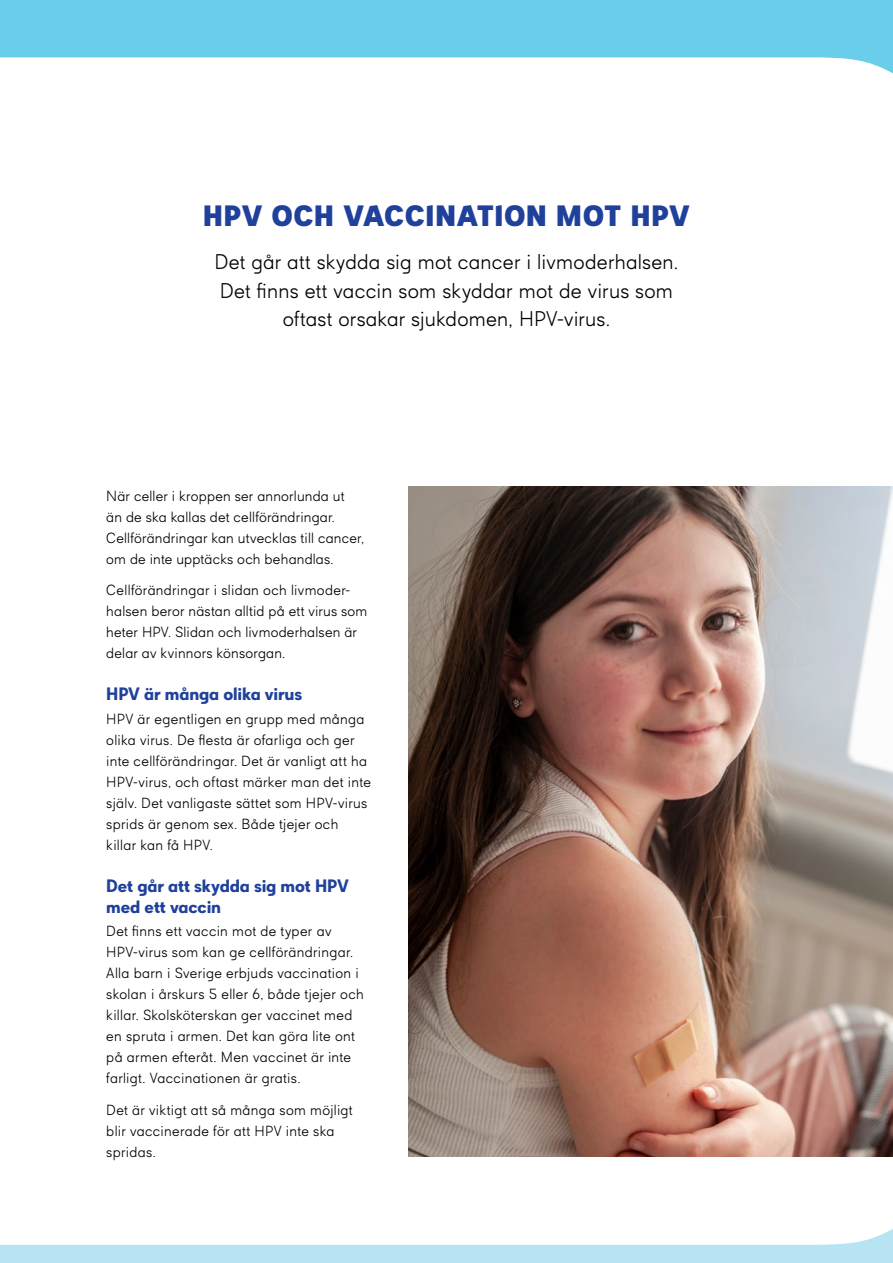
<style>
.page{position:relative;width:893px;height:1263px;background:#fff}
.page>*{position:absolute;margin:0;border:0;box-sizing:border-box;transform-origin:0 0}
.Övningar___rubrik{font:800 27px "Cancerfonden Sans";letter-spacing:.03em;color:#20419b}
.Ingress{font:300 19.5px/28.5px "Cancerfonden Sans";letter-spacing:.01em;color:#000;text-align:center}
.Underrubrik{font:700 16.5px/21px "Cancerfonden Sans";letter-spacing:-.01em;color:#20419b}
.Bröd{font:300 13.5px/21px "Cancerfonden Sans";letter-spacing:.02em;color:#000}
</style>
<div class="page">
<img style="left:408px;top:486px;width:485px;height:671px">
<svg style="left:0;top:0;width:893px;height:73px;fill:#6acdea"></svg>
<svg style="left:0;top:1229px;width:893px;height:34px"></svg>
<p class="Övningar___rubrik" style="left:203px;top:198px;width:488px">HPV OCH VACCINATION MOT HPV</p>
<p class="Ingress" style="left:215px;top:248px;width:465px">Det går att skydda sig mot cancer i livmoderhalsen.<br>Det finns ett vaccin som skyddar mot de virus som oftast orsakar sjukdomen, HPV-virus.</p>
<p class="Bröd" style="left:106px;top:485px;width:259px">När celler i kroppen ser annorlunda ut<br>än de ska kallas det cellförändringar.<br>Cellförändringar kan utvecklas till cancer, om de inte upptäcks och behandlas.</p>
<p class="Bröd" style="left:106px;top:580px;width:263px">Cellförändringar i slidan och livmoder&shy;halsen beror nästan alltid på ett virus som heter HPV. Slidan och livmoderhalsen är delar av kvinnors könsorgan.</p>
<p class="Underrubrik" style="left:106px;top:684px;width:197px">HPV är många olika virus</p>
<p class="Bröd" style="left:106px;top:708px;width:266px">HPV är egentligen en grupp med många olika virus. De flesta är ofarliga och ger inte cellförändringar. Det är vanligt att ha HPV-virus, och oftast märker man det inte själv. Det vanligaste sättet som HPV-virus sprids är genom sex. Både tjejer och killar kan få HPV.</p>
<p class="Underrubrik" style="left:106px;top:875px;width:244px">Det går att skydda sig mot HPV med ett vaccin</p>
<p class="Bröd" style="left:106px;top:921px;width:259px">Det finns ett vaccin mot de typer av HPV-virus som kan ge cellförändringar.<br>Alla barn i Sverige erbjuds vaccination i skolan i årskurs 5 eller 6, både tjejer och killar. Skolsköterskan ger vaccinet med en spruta i armen. Det kan göra lite ont på armen efteråt. Men vaccinet är inte farligt. Vaccinationen är gratis.</p>
<p class="Bröd" style="left:106px;top:1099px;width:248px">Det är viktigt att så många som möjligt blir vaccinerade för att HPV inte ska spridas.</p>
</div>
